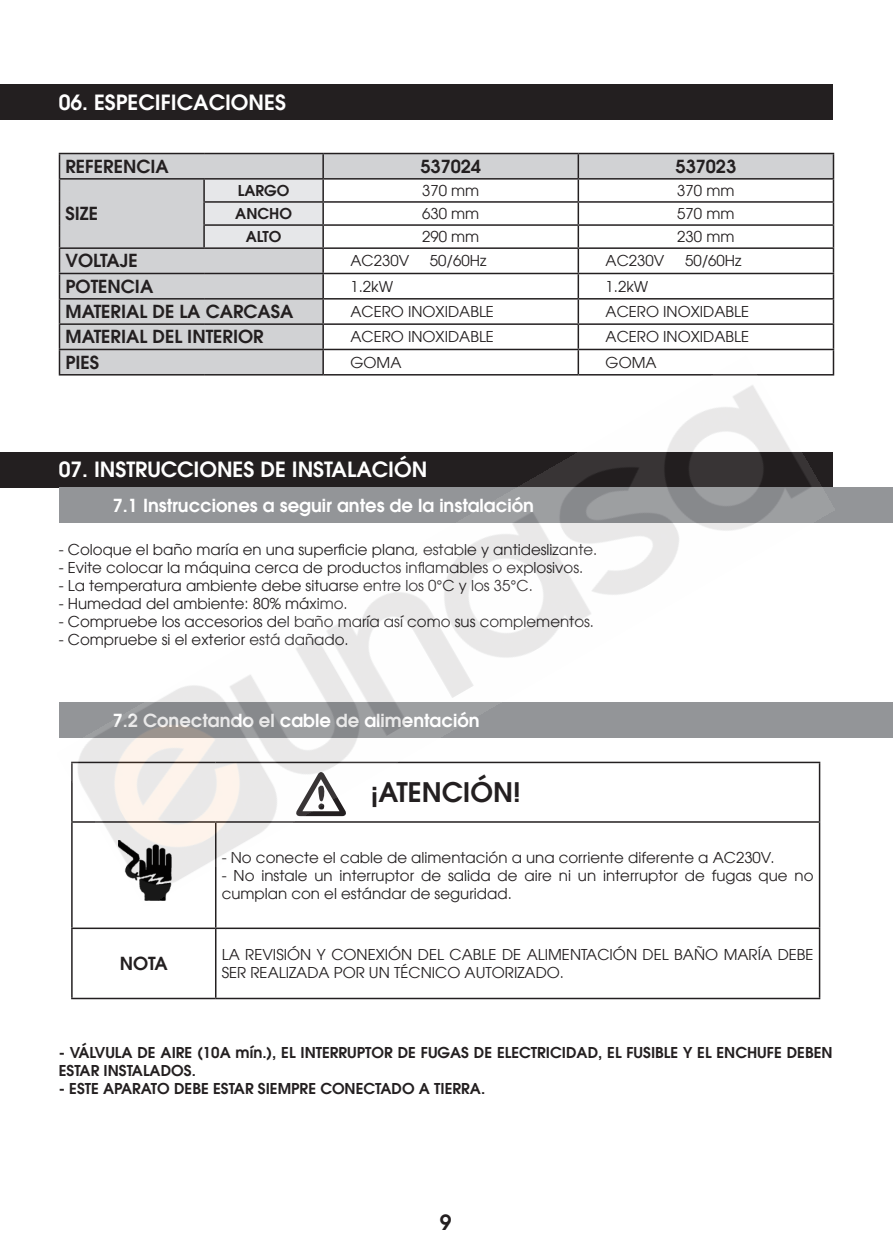
<style>
.page{position:relative;width:893px;height:1260px;background:#fff}
.page>*{position:absolute;margin:0;border:0;box-sizing:border-box;transform-origin:0 0}
.t1{font:600 27px "Avant Garde LT";color:#231f20}
.t2{font:600 21px "Avant Garde LT";color:#fff}
.t3{font:600 21px "Avant Garde LT";color:#231f20}
.t4{font:600 18px "Avant Garde LT";color:#231f20}
.t5{font:600 18px "Avant Garde LT";color:#fff}
.t6{font:15px/18px "Avant Garde LT";color:#231f20}
.t7{font:600 15px/18px "Avant Garde LT";color:#231f20}
</style>
<div class="page">
<div style="left:0;top:452px;width:833px;height:35px;background:#231f20"></div>
<div style="left:0;top:84px;width:833px;height:36px;background:#231f20"></div>
<svg style="left:60px;top:154px;width:773px;height:201px"></svg>
<div style="left:205px;top:180px;width:117px;height:67px;background:#e6e7e9"></div>
<hr style="left:59px;top:153px;width:145px;height:1px;background:#231f20">
<hr style="left:204px;top:153px;width:119px;height:1px;background:#231f20">
<hr style="left:323px;top:153px;width:255px;height:1px;background:#231f20">
<hr style="left:322px;top:154px;width:2px;height:24px;background:#231f20">
<hr style="left:578px;top:153px;width:256px;height:1px;background:#231f20">
<hr style="left:577px;top:154px;width:2px;height:24px;background:#231f20">
<hr style="left:59px;top:178px;width:145px;height:2px;background:#231f20">
<hr style="left:204px;top:178px;width:119px;height:2px;background:#231f20">
<hr style="left:203px;top:180px;width:2px;height:21px;background:#231f20">
<hr style="left:323px;top:178px;width:255px;height:2px;background:#231f20">
<hr style="left:322px;top:180px;width:2px;height:21px;background:#231f20">
<hr style="left:578px;top:178px;width:256px;height:2px;background:#231f20">
<hr style="left:577px;top:180px;width:2px;height:21px;background:#231f20">
<hr style="left:203px;top:201px;width:120px;height:2px;background:#231f20">
<hr style="left:203px;top:203px;width:2px;height:21px;background:#231f20">
<hr style="left:323px;top:201px;width:255px;height:2px;background:#231f20">
<hr style="left:322px;top:203px;width:2px;height:21px;background:#231f20">
<hr style="left:578px;top:201px;width:256px;height:2px;background:#231f20">
<hr style="left:577px;top:203px;width:2px;height:21px;background:#231f20">
<hr style="left:203px;top:224px;width:120px;height:2px;background:#231f20">
<hr style="left:203px;top:226px;width:2px;height:21px;background:#231f20">
<hr style="left:323px;top:224px;width:255px;height:2px;background:#231f20">
<hr style="left:322px;top:226px;width:2px;height:21px;background:#231f20">
<hr style="left:578px;top:224px;width:256px;height:2px;background:#231f20">
<hr style="left:577px;top:226px;width:2px;height:21px;background:#231f20">
<hr style="left:59px;top:247px;width:145px;height:2px;background:#231f20">
<hr style="left:204px;top:247px;width:119px;height:2px;background:#231f20">
<hr style="left:323px;top:247px;width:255px;height:2px;background:#231f20">
<hr style="left:322px;top:249px;width:2px;height:24px;background:#231f20">
<hr style="left:578px;top:247px;width:256px;height:2px;background:#231f20">
<hr style="left:577px;top:249px;width:2px;height:24px;background:#231f20">
<hr style="left:59px;top:273px;width:145px;height:1px;background:#231f20">
<hr style="left:204px;top:273px;width:119px;height:1px;background:#231f20">
<hr style="left:323px;top:273px;width:255px;height:1px;background:#231f20">
<hr style="left:322px;top:274px;width:2px;height:24px;background:#231f20">
<hr style="left:578px;top:273px;width:256px;height:1px;background:#231f20">
<hr style="left:577px;top:274px;width:2px;height:24px;background:#231f20">
<hr style="left:59px;top:298px;width:145px;height:1px;background:#231f20">
<hr style="left:204px;top:298px;width:119px;height:1px;background:#231f20">
<hr style="left:323px;top:298px;width:255px;height:1px;background:#231f20">
<hr style="left:322px;top:299px;width:2px;height:24px;background:#231f20">
<hr style="left:578px;top:298px;width:256px;height:1px;background:#231f20">
<hr style="left:577px;top:299px;width:2px;height:24px;background:#231f20">
<hr style="left:59px;top:323px;width:145px;height:2px;background:#231f20">
<hr style="left:204px;top:323px;width:119px;height:2px;background:#231f20">
<hr style="left:323px;top:323px;width:255px;height:2px;background:#231f20">
<hr style="left:322px;top:325px;width:2px;height:24px;background:#231f20">
<hr style="left:578px;top:323px;width:256px;height:2px;background:#231f20">
<hr style="left:577px;top:325px;width:2px;height:24px;background:#231f20">
<hr style="left:59px;top:349px;width:145px;height:1px;background:#231f20">
<svg style="left:59px;top:154px;width:1px;height:201px"></svg>
<hr style="left:204px;top:349px;width:119px;height:1px;background:#231f20">
<hr style="left:323px;top:349px;width:255px;height:1px;background:#231f20">
<hr style="left:322px;top:350px;width:2px;height:24px;background:#231f20">
<hr style="left:578px;top:349px;width:256px;height:1px;background:#231f20">
<hr style="left:577px;top:350px;width:2px;height:24px;background:#231f20">
<svg style="left:833px;top:154px;width:1px;height:201px"></svg>
<div style="left:59px;top:487px;width:833px;height:36px;background:#939598"></div>
<div style="left:59px;top:702px;width:833px;height:36px;background:#939598"></div>
<hr style="left:71px;top:822px;width:2px;height:105px;background:#231f20">
<hr style="left:215px;top:822px;width:1px;height:105px;background:#231f20">
<hr style="left:819px;top:822px;width:1px;height:105px;background:#231f20">
<hr style="left:71px;top:927px;width:145px;height:2px;background:#231f20">
<hr style="left:71px;top:929px;width:2px;height:68px;background:#231f20">
<hr style="left:216px;top:927px;width:604px;height:2px;background:#231f20">
<hr style="left:215px;top:929px;width:1px;height:68px;background:#231f20">
<hr style="left:819px;top:929px;width:1px;height:68px;background:#231f20">
<hr style="left:71px;top:997px;width:145px;height:2px;background:#231f20">
<hr style="left:216px;top:997px;width:604px;height:2px;background:#231f20">
<img style="left:57px;top:355px;width:777px;height:551px">
<p class="t2" style="left:59px;top:88px;width:229px">06. ESPECIFICACIONES</p>
<p class="t4" style="left:65px;top:154px;width:105px">REFERENCIA</p>
<p class="t4" style="left:420px;top:154px;width:62px">537024</p>
<p class="t4" style="left:676px;top:154px;width:62px">537023</p>
<p class="t4" style="left:65px;top:202px;width:34px">SIZE</p>
<p class="t7" style="left:238px;top:181px;width:53px">LARGO</p>
<p class="t6" style="left:422px;top:181px;width:59px">370 mm</p>
<p class="t6" style="left:677px;top:181px;width:59px">370 mm</p>
<p class="t7" style="left:235px;top:204px;width:58px">ANCHO</p>
<p class="t6" style="left:422px;top:204px;width:59px">630 mm</p>
<p class="t6" style="left:677px;top:204px;width:59px">570 mm</p>
<p class="t7" style="left:246px;top:227px;width:37px">ALTO</p>
<p class="t6" style="left:422px;top:228px;width:59px">290 mm</p>
<p class="t6" style="left:677px;top:228px;width:59px">230 mm</p>
<p class="t4" style="left:65px;top:249px;width:74px">VOLTAJE</p>
<p class="t6" style="left:350px;top:252px;width:60px">AC230V</p>
<p class="t6" style="left:430px;top:252px;width:58px">50/60Hz</p>
<p class="t6" style="left:605px;top:252px;width:60px">AC230V</p>
<p class="t6" style="left:685px;top:252px;width:58px">50/60Hz</p>
<p class="t4" style="left:65px;top:274px;width:89px">POTENCIA</p>
<p class="t6" style="left:350px;top:277px;width:44px">1.2kW</p>
<p class="t6" style="left:605px;top:277px;width:44px">1.2kW</p>
<p class="t4" style="left:65px;top:300px;width:230px">MATERIAL DE LA CARCASA</p>
<p class="t6" style="left:350px;top:302px;width:145px">ACERO INOXIDABLE</p>
<p class="t6" style="left:605px;top:302px;width:145px">ACERO INOXIDABLE</p>
<p class="t4" style="left:65px;top:325px;width:200px">MATERIAL DEL INTERIOR</p>
<p class="t6" style="left:350px;top:328px;width:145px">ACERO INOXIDABLE</p>
<p class="t6" style="left:605px;top:328px;width:145px">ACERO INOXIDABLE</p>
<p class="t4" style="left:65px;top:350px;width:35px">PIES</p>
<p class="t6" style="left:350px;top:353px;width:52px">GOMA</p>
<p class="t6" style="left:605px;top:353px;width:52px">GOMA</p>
<p class="t2" style="left:59px;top:456px;width:370px">07. INSTRUCCIONES DE INSTALACIÓN</p>
<p class="t5" style="left:113px;top:493px;width:423px">7.1 Instrucciones a seguir antes de la instalación</p>
<p class="t6" style="left:59px;top:541px;width:540px">- Coloque el baño maría en una superficie plana, estable y antideslizante.</p>
<p class="t6" style="left:59px;top:559px;width:526px">- Evite colocar la máquina cerca de productos inflamables o explosivos.</p>
<p class="t6" style="left:59px;top:577px;width:476px">- La temperatura ambiente debe situarse entre los 0°C y los 35°C.</p>
<p class="t6" style="left:59px;top:595px;width:291px">- Humedad del ambiente: 80% máximo.</p>
<p class="t6" style="left:59px;top:613px;width:537px">- Compruebe los accesorios del baño maría así como sus complementos.</p>
<p class="t6" style="left:59px;top:631px;width:291px">- Compruebe si el exterior está dañado.</p>
<p class="t5" style="left:113px;top:708px;width:368px">7.2 Conectando el cable de alimentación</p>
<p class="t1" style="left:371px;top:774px;width:151px">¡ATENCIÓN!</p>
<p class="t6" style="left:222px;top:848px;width:554px">- No conecte el cable de alimentación a una corriente diferente a AC230V.</p>
<p class="t6" style="left:222px;top:866px;width:593px">- No instale un interruptor de salida de aire ni un interruptor de fugas que no cumplan con el estándar de seguridad.</p>
<p class="t4" style="left:120px;top:951px;width:50px">NOTA</p>
<p class="t6" style="left:222px;top:945px;width:593px">LA REVISIÓN Y CONEXIÓN DEL CABLE DE ALIMENTACIÓN DEL BAÑO MARÍA DEBE<br>SER REALIZADA POR UN TÉCNICO AUTORIZADO.</p>
<p class="t7" style="left:59px;top:1043px;width:775px">- VÁLVULA DE AIRE (10A mín.), EL INTERRUPTOR DE FUGAS DE ELECTRICIDAD, EL FUSIBLE Y EL ENCHUFE DEBEN<br>ESTAR INSTALADOS.</p>
<p class="t7" style="left:59px;top:1079px;width:428px">- ESTE APARATO DEBE ESTAR SIEMPRE CONECTADO A TIERRA.</p>
<h2 class="t3" style="left:440px;top:1208px;width:13px">9</h2>
</div>
